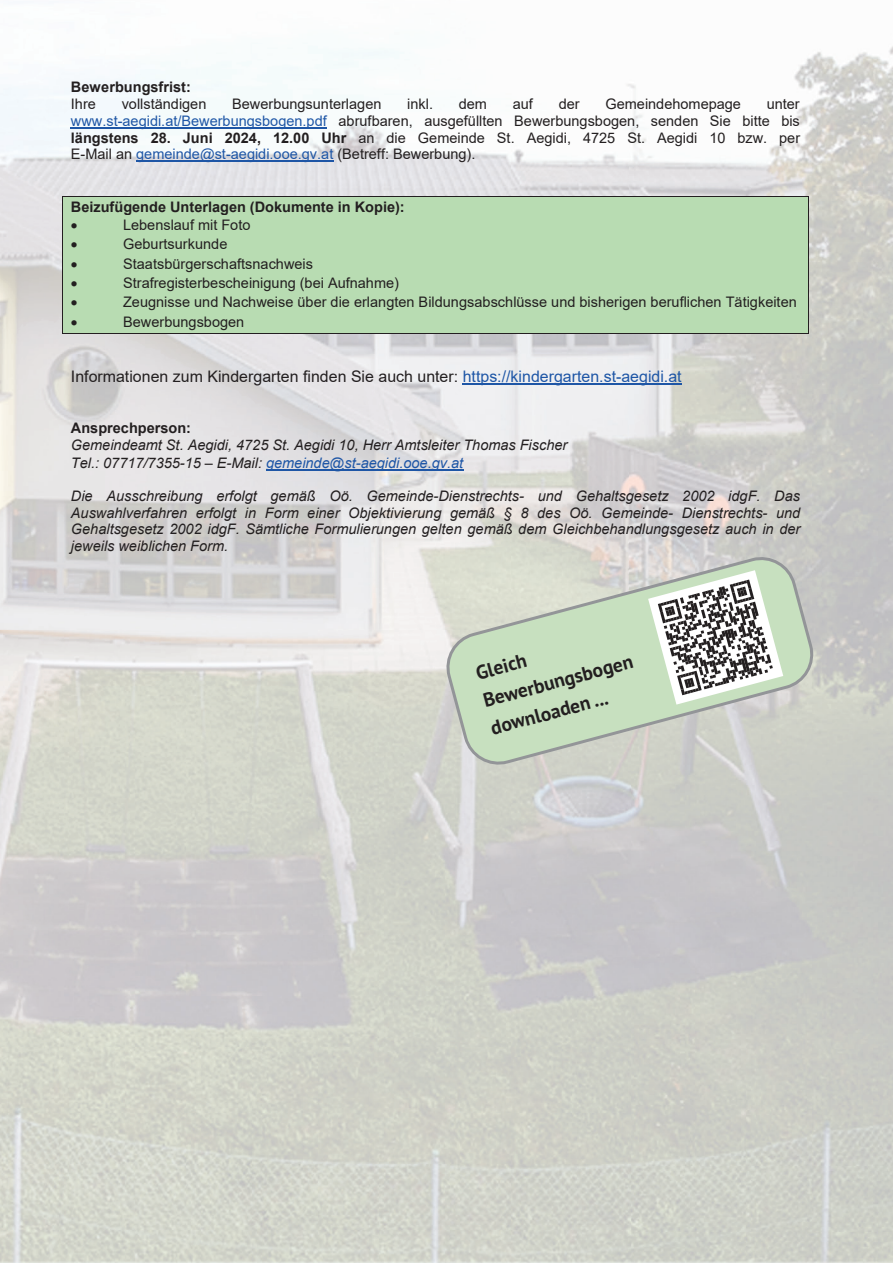
<style>
.page{position:relative;width:893px;height:1263px;background:#fff}
.page>*{position:absolute;margin:0;border:0;box-sizing:border-box;transform-origin:0 0}
.t1{font:700 19.5px/28.5px "PT Sans";color:#231f20}
.t2{font:15.9px "Arial";color:#231f20}
.t3{font:14.55px/16.8px "Arial";color:#231f20;text-align:justify}
.t4{font:italic 14.55px/16.6px "Arial";color:#231f20}
.t5{font:700 14.55px "Arial";color:#231f20}
.t6{font:14.55px "Symbol";color:#231f20}
.s1{color:#1e56a6}
.s2{font-weight:700}
</style>
<div class="page">
<img style="left:0;top:46px;width:893px;height:1217px">
<svg style="left:444px;top:555px;width:371px;height:212px"></svg>
<hr style="left:71px;top:127px;width:256px;height:1px;background:#1e56a6">
<hr style="left:136px;top:161px;width:197px;height:1px;background:#1e56a6">
<div style="left:63px;top:197px;width:745px;height:18px;background:#b8dcb2"></div>
<hr style="left:62px;top:196px;width:747px;height:1px;background:#231f20">
<div style="left:63px;top:215px;width:745px;height:19px;background:#b8dcb2"></div>
<div style="left:63px;top:234px;width:745px;height:20px;background:#b8dcb2"></div>
<div style="left:63px;top:254px;width:745px;height:19px;background:#b8dcb2"></div>
<div style="left:63px;top:273px;width:745px;height:20px;background:#b8dcb2"></div>
<div style="left:63px;top:293px;width:745px;height:19px;background:#b8dcb2"></div>
<div style="left:63px;top:312px;width:745px;height:21px;background:#b8dcb2"></div>
<hr style="left:62px;top:333px;width:747px;height:1px;background:#231f20">
<svg style="left:62px;top:197px;width:1px;height:136px"></svg>
<svg style="left:808px;top:197px;width:1px;height:136px"></svg>
<hr style="left:463px;top:384px;width:219px;height:1px;background:#1e56a6">
<hr style="left:266px;top:469px;width:197px;height:1px;background:#1e56a6">
<svg style="left:648px;top:570px;width:135px;height:135px"></svg>
<p class="t5" style="left:71px;top:77px;width:122px">Bewerbungsfrist:</p>
<p class="t3" style="left:71px;top:95px;width:27px">Ihre</p>
<p class="t3" style="left:122px;top:95px;width:86px">vollständigen</p>
<p class="t3" style="left:232px;top:95px;width:151px">Bewerbungsunterlagen</p>
<p class="t3" style="left:407px;top:95px;width:27px">inkl.</p>
<p class="t3" style="left:459px;top:95px;width:30px">dem</p>
<p class="t3" style="left:513px;top:95px;width:22px">auf</p>
<p class="t3" style="left:559px;top:95px;width:22px">der</p>
<p class="t3" style="left:605px;top:95px;width:137px">Gemeindehomepage</p>
<p class="t3" style="left:71px;top:95px;width:731px;text-indent:696px">unter <span class="s1">www.st-aegidi.at/Bewerbungsbogen.pdf</span> abrufbaren, ausgefüllten Bewerbungsbogen, senden Sie bitte bis <span class="s2">längstens 28. Juni 2024, 12.00 Uhr</span> an die Gemeinde St. Aegidi, 4725 St. Aegidi 10 bzw. per E-Mail an <span class="s1">gemeinde@st-aegidi.ooe.gv.at</span> (Betreff: Bewerbung).</p>
<p class="t5" style="left:71px;top:196px;width:335px">Beizufügende Unterlagen (Dokumente in Kopie):</p>
<p class="t6" style="left:71px;top:215px;width:8px">•</p>
<p class="t3" style="left:123px;top:216px;width:129px">Lebenslauf mit Foto</p>
<p class="t6" style="left:71px;top:234px;width:8px">•</p>
<p class="t3" style="left:123px;top:235px;width:106px">Geburtsurkunde</p>
<p class="t6" style="left:71px;top:254px;width:8px">•</p>
<p class="t3" style="left:123px;top:255px;width:192px">Staatsbürgerschaftsnachweis</p>
<p class="t6" style="left:71px;top:273px;width:8px">•</p>
<p class="t3" style="left:123px;top:274px;width:277px">Strafregisterbescheinigung (bei Aufnahme)</p>
<p class="t6" style="left:71px;top:293px;width:8px">•</p>
<p class="t3" style="left:123px;top:294px;width:675px">Zeugnisse und Nachweise über die erlangten Bildungsabschlüsse und bisherigen beruflichen Tätigkeiten</p>
<p class="t6" style="left:71px;top:312px;width:8px">•</p>
<p class="t3" style="left:123px;top:313px;width:123px">Bewerbungsbogen</p>
<p class="t2" style="left:71px;top:365px;width:612px">Informationen zum Kindergarten finden Sie auch unter: <span class="s1">https://kindergarten.st-aegidi.at</span></p>
<p class="t5" style="left:71px;top:417px;width:122px">Ansprechperson:</p>
<p class="t4" style="left:71px;top:437px;width:498px;line-height:17.5px">Gemeindeamt St. Aegidi, 4725 St. Aegidi 10, Herr Amtsleiter Thomas Fischer<br>Tel.: 07717/7355-15 – E-Mail: <span class="s1">gemeinde@st-aegidi.ooe.gv.at</span></p>
<p class="t4" style="left:71px;top:488px;width:731px;text-align:justify">Die Ausschreibung erfolgt gemäß Oö. Gemeinde-Dienstrechts- und Gehaltsgesetz 2002 idgF. Das Auswahlverfahren erfolgt in Form einer Objektivierung gemäß § 8 des Oö. Gemeinde- Dienstrechts- und Gehaltsgesetz 2002 idgF. Sämtliche Formulierungen gelten gemäß dem Gleichbehandlungsgesetz auch in der jeweils weiblichen Form.</p>
<h1 class="t1" style="left:472px;top:659px;width:156px;rotate:-15deg">Gleich<br>Bewerbungsbogen downloaden ...</h1>
</div>
